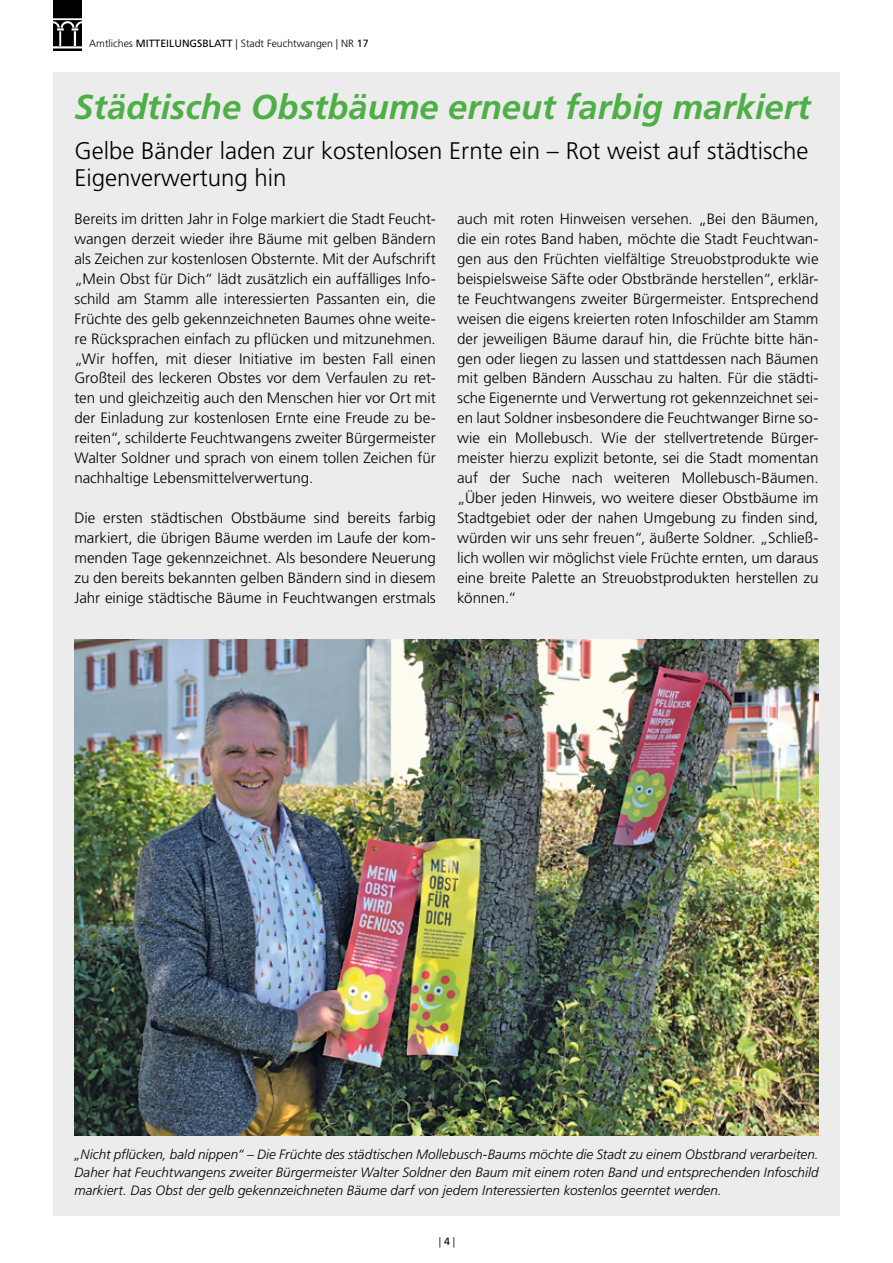
<style>
.page{position:relative;width:893px;height:1263px;background:#fff}
.page>*{position:absolute;margin:0;border:0;box-sizing:border-box;transform-origin:0 0}
.t1{font:italic 700 34.5px "Frutiger";color:#4daf46}
.t2{font:300 24px/27px "Frutiger";color:#000}
.t3{font:300 15px/20px "Frutiger";color:#000;text-align:justify}
.t4{font:italic 300 13.5px/18px "Frutiger";letter-spacing:.005em;color:#000;text-align:justify}
.t5{font:300 10.5px "Frutiger";color:#000}
.s1{font-weight:400}
</style>
<div class="page">
<img style="left:53px;top:1px;width:28px;height:50px">
<svg style="left:53px;top:0;width:28px;height:1px"></svg>
<div style="left:53px;top:72px;width:787px;height:1144px;background:#ececec"></div>
<img style="left:74px;top:639px;width:744px;height:496px">
<p class="t5" style="left:89px;top:37px;width:281px">Amtliches <span class="s1">MITTEILUNGSBLATT</span> | Stadt Feuchtwangen | NR <span class="s1">17</span></p>
<h1 class="t1" style="left:74px;top:87px;width:738px">Städtische Obstbäume erneut farbig markiert</h1>
<h2 class="t2" style="left:74px;top:138px;width:735px">Gelbe Bänder laden zur kostenlosen Ernte ein – Rot weist auf städtische<br>Eigenverwertung hin</h2>
<p class="t3" style="left:74px;top:209px;width:363px">Bereits im dritten Jahr in Folge markiert die Stadt Feucht&shy;wangen derzeit wieder ihre Bäume mit gelben Bändern als Zeichen zur kostenlosen Obsternte. Mit der Aufschrift „Mein Obst für Dich“ lädt zusätzlich ein auffälliges Info&shy;schild am Stamm alle interessierten Passanten ein, die Früchte des gelb gekennzeichneten Baumes ohne weite&shy;re Rücksprachen einfach zu pflücken und mitzunehmen. „Wir hoffen, mit dieser Initiative im besten Fall einen Großteil des leckeren Obstes vor dem Verfaulen zu ret&shy;ten und gleichzeitig auch den Menschen hier vor Ort mit der Einladung zur kostenlosen Ernte eine Freude zu be&shy;reiten“, schilderte Feuchtwangens zweiter Bürgermeister Walter Soldner und sprach von einem tollen Zeichen für nachhaltige Lebensmittelverwertung.</p>
<p class="t3" style="left:74px;top:508px;width:363px">Die ersten städtischen Obstbäume sind bereits farbig markiert, die übrigen Bäume werden im Laufe der kom&shy;menden Tage gekennzeichnet. Als besondere Neuerung zu den bereits bekannten gelben Bändern sind in diesem Jahr einige städtische Bäume in Feuchtwangen erstmals</p>
<p class="t3" style="left:457px;top:209px;width:363px">auch mit roten Hinweisen versehen. „Bei den Bäumen, die ein rotes Band haben, möchte die Stadt Feuchtwan&shy;gen aus den Früchten vielfältige Streuobstprodukte wie beispielsweise Säfte oder Obstbrände herstellen“, erklär&shy;te Feuchtwangens zweiter Bürgermeister. Entsprechend weisen die eigens kreierten roten Infoschilder am Stamm der jeweiligen Bäume darauf hin, die Früchte bitte hän&shy;gen oder liegen zu lassen und stattdessen nach Bäumen mit gelben Bändern Ausschau zu halten. Für die städti&shy;sche Eigenernte und Verwertung rot gekennzeichnet sei&shy;en laut Soldner insbesondere die Feuchtwanger Birne so&shy;wie ein Mollebusch. Wie der stellvertretende Bürger&shy;meister hierzu explizit betonte, sei die Stadt momentan auf der Suche nach weiteren Mollebusch-Bäumen. „Über jeden Hinweis, wo weitere dieser Obstbäume im Stadtgebiet oder der nahen Umgebung zu finden sind, würden wir uns sehr freuen“, äußerte Soldner. „Schließ&shy;lich wollen wir möglichst viele Früchte ernten, um daraus eine breite Palette an Streuobstprodukten herstellen zu können.“</p>
<p class="t4" style="left:74px;top:1145px;width:746px">„Nicht pflücken, bald nippen“ – Die Früchte des städtischen Mollebusch-Baums möchte die Stadt zu einem Obstbrand verarbeiten.<br>Daher hat Feuchtwangens zweiter Bürgermeister Walter Soldner den Baum mit einem roten Band und entsprechenden Infoschild markiert. Das Obst der gelb gekennzeichneten Bäume darf von jedem Interessierten kostenlos geerntet werden.</p>
<p class="t5" style="left:439px;top:1236px;width:18px">| <span class="s1">4</span> |</p>
</div>
